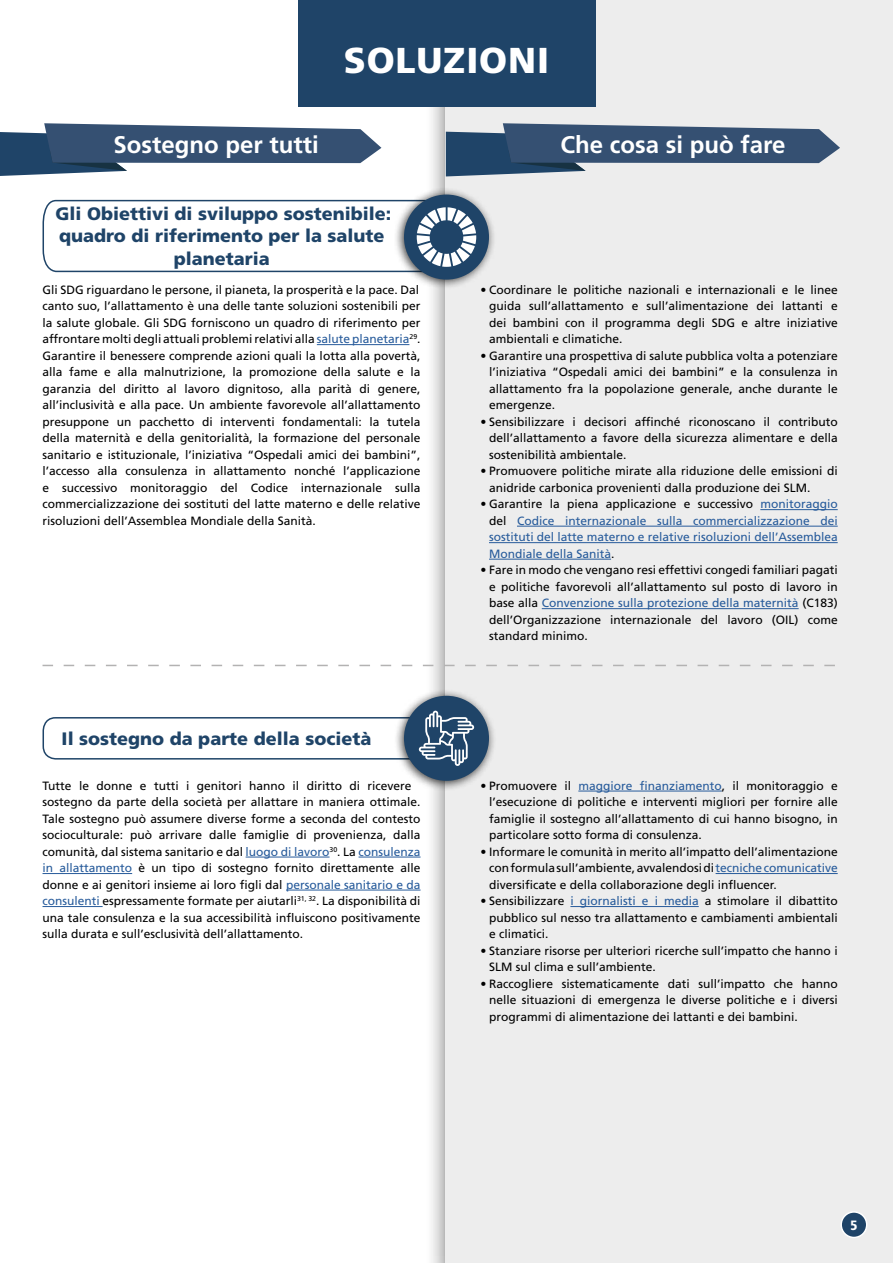
<style>
.page{position:relative;width:893px;height:1263px;background:#fff}
.page>*{position:absolute;margin:0;border:0;box-sizing:border-box;transform-origin:0 0}
.t1{font:900 36px "Frutiger LT Std";letter-spacing:.025em;color:#fff}
.t2{font:700 24px "Frutiger LT Std";color:#fff}
.t3{font:900 18px/22.5px "Frutiger LT Std";color:#1f4468;text-align:center}
.t4{font:900 condensed 13.5px "Frutiger LT Std";color:#fff}
.t5{font:12px/16.5px "Frutiger LT Std";color:#000;text-align:justify}
.t6{font:12px/16.5px "Frutiger LT Std";color:#275b9b;text-align:justify}
.s1{color:#275b9b}
.s2{color:#000}
</style>
<div class="page">
<div style="left:425px;top:0;width:468px;height:1263px;background:#000;opacity:.75"></div>
<div style="left:446px;top:0;width:447px;height:1263px;background:#ededed"></div>
<svg style="left:0;top:123px;width:381px;height:53px"></svg>
<svg style="left:446px;top:123px;width:394px;height:53px"></svg>
<hr style="left:246px;top:857px;width:83px;height:1px;background:#275b9b">
<hr style="left:359px;top:857px;width:62px;height:1px;background:#275b9b">
<hr style="left:43px;top:873px;width:89px;height:1px;background:#275b9b">
<hr style="left:286px;top:890px;width:135px;height:1px;background:#275b9b">
<hr style="left:43px;top:906px;width:60px;height:1px;background:#275b9b">
<hr style="left:578px;top:791px;width:144px;height:1px;background:#275b9b">
<hr style="left:716px;top:873px;width:122px;height:1px;background:#275b9b">
<hr style="left:570px;top:906px;width:129px;height:1px;background:#275b9b">
<hr style="left:317px;top:344px;width:92px;height:1px;background:#275b9b">
<hr style="left:760px;top:509px;width:78px;height:1px;background:#275b9b">
<hr style="left:517px;top:526px;width:321px;height:1px;background:#275b9b">
<hr style="left:489px;top:542px;width:349px;height:1px;background:#275b9b">
<hr style="left:489px;top:559px;width:122px;height:1px;background:#275b9b">
<hr style="left:542px;top:608px;width:257px;height:1px;background:#275b9b">
<div style="left:298px;top:0;width:297px;height:106px;background:#1f4468"></div>
<div style="left:393px;top:187px;width:103px;height:103px;background:#000;opacity:.75"></div>
<div style="left:404px;top:195px;width:85px;height:85px;background:#1f4468;border-radius:50%"></div>
<svg style="left:42px;top:199px;width:434px;height:74px"></svg>
<div style="left:393px;top:688px;width:104px;height:103px;background:#000;opacity:.75"></div>
<div style="left:404px;top:696px;width:85px;height:85px;background:#1f4468;border-radius:50%"></div>
<svg style="left:42px;top:711px;width:432px;height:55px"></svg>
<svg style="left:43px;top:665px;width:792px;height:1px"></svg>
<div style="left:841px;top:1212px;width:26px;height:25px;background:#1f4468;border-radius:50%"></div>
<div style="left:840px;top:1211px;width:27px;height:27px;border:2px solid #fff;border-radius:50%"></div>
<h1 class="t1" style="left:344px;top:39px;width:207px">SOLUZIONI</h1>
<h2 class="t2" style="left:114px;top:130px;width:207px">Sostegno per tutti</h2>
<h2 class="t2" style="left:561px;top:130px;width:226px">Che cosa si può fare</h2>
<h3 class="t3" style="left:55px;top:202px;width:337px">Gli Obiettivi di sviluppo sostenibile: quadro di riferimento per la salute planetaria</h3>
<p class="t5" style="left:43px;top:282px;width:380px;text-align:left">Gli SDG riguardano le persone, il pianeta, la prosperità e la pace. Dal canto suo, l’allattamento è una delle tante soluzioni sostenibili per la salute globale. Gli SDG forniscono un quadro di riferimento per affrontare molti degli attuali problemi relativi alla <span class="s1">salute planetaria</span><sup>29</sup>.<br>Garantire il benessere comprende azioni quali la lotta alla povertà, alla fame e alla malnutrizione, la promozione della salute e la garanzia del diritto al lavoro dignitoso, alla parità di genere, all’inclusività e alla pace. Un ambiente favorevole all’allattamento presuppone un pacchetto di interventi fondamentali: la tutela della maternità e della genitorialità, la formazione del personale sanitario e istituzionale, l’iniziativa “Ospedali amici dei bambini”, l’accesso alla consulenza in allattamento nonché l’applicazione e successivo monitoraggio del Codice internazionale sulla commercializzazione dei sostituti del latte materno e delle relative risoluzioni dell’Assemblea Mondiale della Sanità.</p>
<p class="t5" style="left:489px;top:282px;width:350px;text-indent:-9px">• Coordinare le politiche nazionali e internazionali e le linee guida sull’allattamento e sull’alimentazione dei lattanti e dei bambini con il programma degli SDG e altre iniziative ambientali e climatiche.</p>
<p class="t5" style="left:489px;top:348px;width:350px;text-indent:-9px">• Garantire una prospettiva di salute pubblica volta a potenziare l’iniziativa “Ospedali amici dei bambini” e la consulenza in allattamento fra la popolazione generale, anche durante le emergenze.</p>
<p class="t5" style="left:489px;top:414px;width:350px;text-indent:-9px">• Sensibilizzare i decisori affinché riconoscano il contributo dell’allattamento a favore della sicurezza alimentare e della sostenibilità ambientale.</p>
<p class="t5" style="left:489px;top:463px;width:350px;text-indent:-9px">• Promuovere politiche mirate alla riduzione delle emissioni di anidride carbonica provenienti dalla produzione dei SLM.</p>
<p class="t6" style="left:489px;top:496px;width:350px;text-indent:-9px"><span class="s2">• Garantire la piena applicazione e successivo</span> monitoraggio <span class="s2">del</span> Codice internazionale sulla commercializzazione dei sostituti del latte materno e relative risoluzioni dell’Assemblea Mondiale della Sanità<span class="s2">.</span></p>
<p class="t5" style="left:489px;top:562px;width:350px;text-indent:-9px">• Fare in modo che vengano resi effettivi congedi familiari pagati e politiche favorevoli all’allattamento sul posto di lavoro in base alla <span class="s1">Convenzione sulla protezione della maternità</span> (C183) dell’Organizzazione internazionale del lavoro (OIL) come standard minimo.</p>
<h3 class="t3" style="left:62px;top:727px;width:311px">Il sostegno da parte della società</h3>
<p class="t5" style="left:43px;top:777px;width:380px;text-align:left">Tutte le donne e tutti i genitori hanno il diritto di ricevere sostegno da parte della società per allattare in maniera ottimale.<br>Tale sostegno può assumere diverse forme a seconda del contesto socioculturale: può arrivare dalle famiglie di provenienza, dalla comunità, dal sistema sanitario e dal <span class="s1">luogo di lavoro</span><sup>30</sup>. La <span class="s1">consulenza in allattamento</span> è un tipo di sostegno fornito direttamente alle donne e ai genitori insieme ai loro figli dal <span class="s1">personale sanitario e da consulenti</span> espressamente formate per aiutarli<sup>31,</sup> <sup>32</sup>. La disponibilità di una tale consulenza e la sua accessibilità influiscono positivamente sulla durata e sull’esclusività dell’allattamento.</p>
<p class="t5" style="left:489px;top:777px;width:350px;text-indent:-9px">• Promuovere il <span class="s1">maggiore finanziamento</span>, il monitoraggio e l’esecuzione di politiche e interventi migliori per fornire alle famiglie il sostegno all’allattamento di cui hanno bisogno, in particolare sotto forma di consulenza.</p>
<p class="t5" style="left:489px;top:843px;width:350px;text-indent:-9px">• Informare le comunità in merito all’impatto dell’alimentazione con formula sull’ambiente, avvalendosi di <span class="s1">tecniche comunicative </span>diversificate e della collaborazione degli influencer.</p>
<p class="t5" style="left:489px;top:893px;width:350px;text-indent:-9px">• Sensibilizzare <span class="s1">i giornalisti e i media</span> a stimolare il dibattito pubblico sul nesso tra allattamento e cambiamenti ambientali e climatici.</p>
<p class="t5" style="left:489px;top:942px;width:350px;text-indent:-9px">• Stanziare risorse per ulteriori ricerche sull’impatto che hanno i<br>SLM sul clima e sull’ambiente.</p>
<p class="t5" style="left:489px;top:975px;width:350px;text-indent:-9px">• Raccogliere sistematicamente dati sull’impatto che hanno nelle situazioni di emergenza le diverse politiche e i diversi programmi di alimentazione dei lattanti e dei bambini.</p>
<p class="t4" style="left:850px;top:1217px;width:9px">5</p>
</div>
